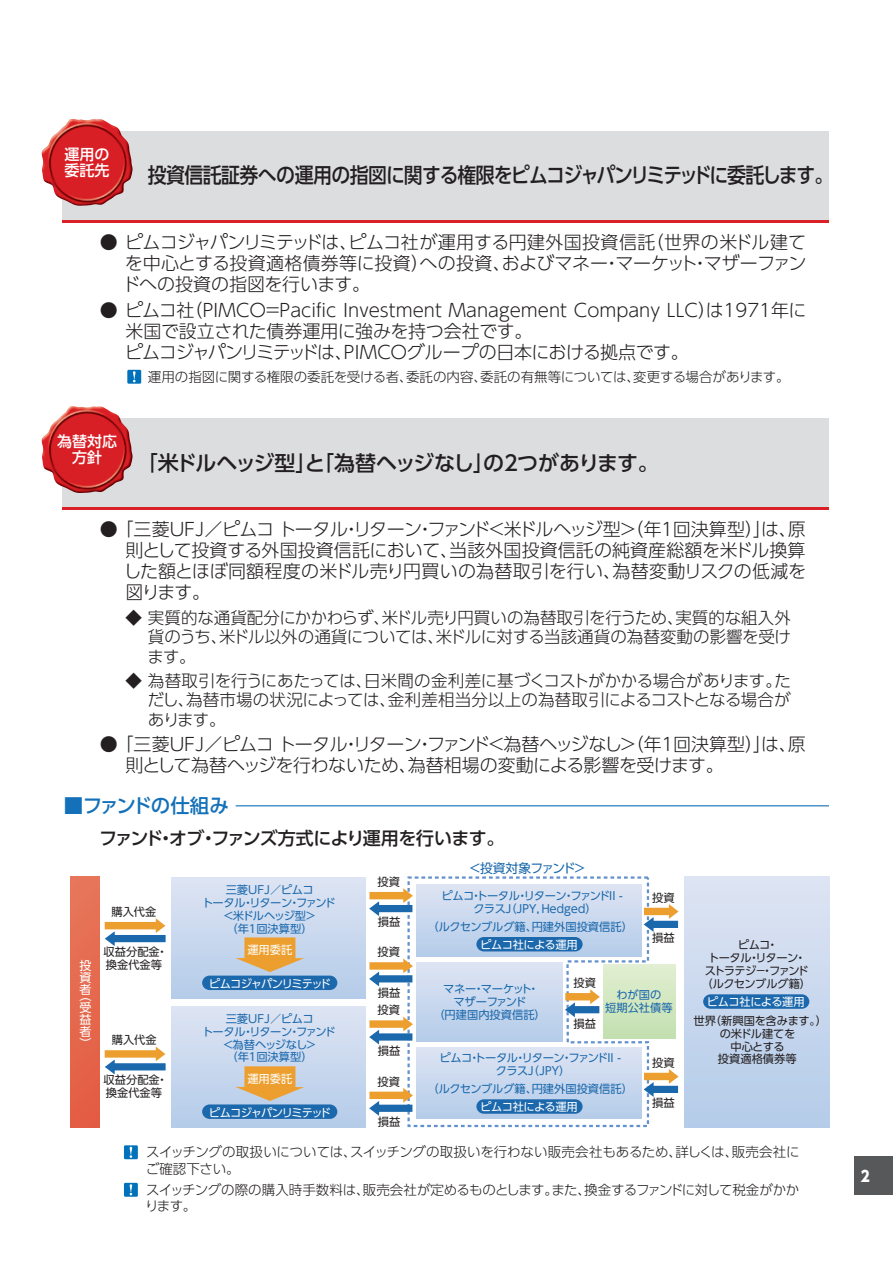
<style>
.page{position:relative;width:893px;height:1263px;background:#fff}
.page>*{position:absolute;margin:0;border:0;box-sizing:border-box;transform-origin:0 0}
.t1{font:500 21px "UD Shin Go Pro";letter-spacing:-.06em;color:#231f20;scale:.9 1}
.t2{font:500 21px "UD Shin Go Pro";letter-spacing:-.08em;color:#231f20}
.t3{font:500 19.5px "UD Shin Go Pro";letter-spacing:-.06em;color:#1471b9}
.t4{font:300 18px/21px "UD Shin Go Pro";letter-spacing:-.02em;color:#231f20;text-align:justify}
.t5{font:500 18px "UD Shin Go Pro";letter-spacing:-.045em;color:#231f20}
.t6{font:300 16.5px/19.5px "UD Shin Go Pro";letter-spacing:-.005em;color:#231f20;text-align:justify}
.t7{font:500 15px/16.5px "UD Shin Go Pro";color:#fff}
.t8{font:800 15px "UD Shin Go Pro";color:#fff;scale:.9 1}
.t9{font:300 13.5px/16.5px "UD Shin Go Pro";letter-spacing:-.015em;color:#231f20}
.t10{font:300 13.5px/16.5px "UD Shin Go Pro";letter-spacing:-.035em;color:#231f20}
.t11{font:12.75px "UD Shin Go Pro";letter-spacing:-.045em;color:#1b68ac}
.t12{font:12px/12px "UD Shin Go Pro";color:#fff;text-align:justify}
.t13{font:11.25px/12.8px "UD Shin Go Pro";letter-spacing:-.025em;color:#1b68ac;text-align:center}
.t14{font:11.25px/12.8px "UD Shin Go Pro";color:#231f20}
.t15{font:11.25px/12.8px "UD Shin Go Pro";color:#1b68ac;text-align:center}
.t16{font:11.25px/12.8px "UD Shin Go Pro";letter-spacing:-.12em;color:#1b68ac;text-align:center}
.t17{font:11.25px/12.8px "UD Shin Go Pro";letter-spacing:-.055em;color:#231f20;text-align:center}
.t18{font:11.25px/12.8px "UD Shin Go Pro";letter-spacing:-.07em;color:#1b68ac;text-align:center}
.t19{font:11.25px "UD Shin Go Pro";letter-spacing:-.035em;color:#fff}
.t20{font:11.25px "UD Shin Go Pro";letter-spacing:-.105em;color:#fff}
.t21{font:11.25px "UD Shin Go Pro";letter-spacing:-.06em;color:#fff}
</style>
<div class="page">
<div style="left:855px;top:1157px;width:38px;height:38px;background:#57585a"></div>
<div style="left:63px;top:131px;width:766px;height:92px;background:#dcdddf"></div>
<hr style="left:63px;top:220px;width:766px;height:3px;background:#da2128">
<img style="left:41px;top:119px;width:92px;height:87px">
<div style="left:127px;top:370px;width:14px;height:14px;background:#0072bc"></div>
<svg style="left:133px;top:371px;width:3px;height:11px"></svg>
<div style="left:63px;top:418px;width:766px;height:92px;background:#dcdddf"></div>
<hr style="left:63px;top:507px;width:766px;height:3px;background:#da2128">
<img style="left:41px;top:406px;width:92px;height:87px">
<hr style="left:236px;top:805px;width:593px;height:1px;background:#1471b9">
<svg style="left:71px;top:876px;width:28px;height:251px;background:#e4694e"></svg>
<svg style="left:407px;top:876px;width:243px;height:252px"></svg>
<div style="left:171px;top:877px;width:195px;height:121px;background:linear-gradient(to bottom,#dee4f3,#b4cce9)"></div>
<div style="left:417px;top:885px;width:224px;height:71px;background:linear-gradient(to bottom,#dfe5f4,#b1cae8)"></div>
<div style="left:684px;top:877px;width:145px;height:250px;background:linear-gradient(to bottom,#dee4f3,#b4cce9)"></div>
<div style="left:417px;top:1047px;width:224px;height:72px;background:linear-gradient(to bottom,#dee4f3,#b5cce9)"></div>
<div style="left:417px;top:963px;width:146px;height:78px;background:linear-gradient(to bottom,#dee4f3,#b5cce9)"></div>
<div style="left:603px;top:965px;width:73px;height:73px;background:linear-gradient(to bottom,#e1eed2,#c3e0b0)"></div>
<svg style="left:105px;top:918px;width:61px;height:28px"></svg>
<svg style="left:369px;top:888px;width:44px;height:28px"></svg>
<svg style="left:105px;top:1046px;width:61px;height:28px"></svg>
<svg style="left:565px;top:989px;width:35px;height:28px"></svg>
<svg style="left:644px;top:1069px;width:34px;height:28px"></svg>
<svg style="left:644px;top:904px;width:34px;height:28px"></svg>
<svg style="left:369px;top:958px;width:44px;height:28px"></svg>
<svg style="left:369px;top:1017px;width:44px;height:27px"></svg>
<svg style="left:369px;top:1088px;width:44px;height:28px"></svg>
<div style="left:202px;top:975px;width:135px;height:15px;background:#1b68ac;border-radius:7px"></div>
<svg style="left:235px;top:937px;width:69px;height:35px;background:#dcb273"></svg>
<div style="left:171px;top:1006px;width:195px;height:121px;background:linear-gradient(to bottom,#dee4f3,#b4cce9)"></div>
<div style="left:202px;top:1104px;width:135px;height:15px;background:#1b68ac;border-radius:7px"></div>
<svg style="left:235px;top:1066px;width:69px;height:35px;background:#dcb273"></svg>
<div style="left:476px;top:937px;width:107px;height:14px;background:#1b68ac;border-radius:7px"></div>
<div style="left:703px;top:994px;width:106px;height:15px;background:#1b68ac;border-radius:7px"></div>
<div style="left:476px;top:1099px;width:107px;height:15px;background:#1b68ac;border-radius:7px"></div>
<div style="left:124px;top:1145px;width:14px;height:14px;background:#0072bc"></div>
<svg style="left:130px;top:1147px;width:2px;height:11px"></svg>
<div style="left:124px;top:1183px;width:14px;height:14px;background:#0072bc"></div>
<svg style="left:130px;top:1184px;width:2px;height:11px"></svg>
<p class="t7" style="left:64px;top:145px;width:47px">運用の委託先</p>
<p class="t1" style="left:148px;top:158px;width:763px">投資信託証券への運用の指図に関する権限をピムコジャパンリミテッドに委託します。</p>
<p class="t4" style="left:122px;top:231px;width:685px;text-indent:-22px">● ピムコジャパンリミテッドは、ピムコ社が運用する円建外国投資信託（世界の米ドル建てを中心とする投資適格債券等に投資）への投資、およびマネー・マーケット・マザーファンドへの投資の指図を行います。</p>
<p class="t4" style="left:125px;top:299px;width:683px;text-align:left;text-indent:-25px">● ピムコ社（ＰＩＭＣＯ＝Pacific Investment Management Company LLC）は1971年に米国で設立された債券運用に強みを持つ会社です。<br>ピムコジャパンリミテッドは、ＰＩＭＣＯグループの日本における拠点です。</p>
<p class="t9" style="left:148px;top:368px;width:643px">運用の指図に関する権限の委託を受ける者、委託の内容、委託の有無等については、変更する場合があります。</p>
<p class="t7" style="left:57px;top:432px;width:61px;text-align:center">為替対応方針</p>
<p class="t2" style="left:137px;top:446px;width:523px">「米ドルヘッジ型」と「為替ヘッジなし」の２つがあります。</p>
<p class="t4" style="left:123px;top:518px;width:684px;text-indent:-23px">●「三菱ＵＦＪ／ピムコ トータル・リターン・ファンド＜米ドルヘッジ型＞（年１回決算型）」は、原則として投資する外国投資信託において、当該外国投資信託の純資産総額を米ドル換算した額とほぼ同額程度の米ドル売り円買いの為替取引を行い、為替変動リスクの低減を図ります。</p>
<p class="t6" style="left:147px;top:607px;width:645px;text-indent:-22px">◆ 実質的な通貨配分にかかわらず、米ドル売り円買いの為替取引を行うため、実質的な組入外貨のうち、米ドル以外の通貨については、米ドルに対する当該通貨の為替変動の影響を受けます。</p>
<p class="t6" style="left:148px;top:670px;width:645px;text-indent:-22px">◆ 為替取引を行うにあたっては、日米間の金利差に基づくコストがかかる場合があります。ただし、為替市場の状況によっては、金利差相当分以上の為替取引によるコストとなる場合があります。</p>
<p class="t4" style="left:125px;top:733px;width:682px;text-indent:-26px">●「三菱ＵＦＪ／ピムコ トータル・リターン・ファンド＜為替ヘッジなし＞（年１回決算型）」は、原則として為替ヘッジを行わないため、為替相場の変動による影響を受けます。</p>
<p class="t3" style="left:64px;top:790px;width:166px">■ファンドの仕組み</p>
<p class="t5" style="left:99px;top:823px;width:407px">ファンド・オブ・ファンズ方式により運用を行います。</p>
<p class="t14" style="left:378px;top:875px;width:24px">投資</p>
<p class="t14" style="left:378px;top:915px;width:24px">損益</p>
<p class="t11" style="left:469px;top:858px;width:119px">＜投資対象ファンド＞</p>
<p class="t13" style="left:202px;top:883px;width:135px">三菱UFJ／ピムコ<br>トータル・リターン・ファンド＜米ドルヘッジ型＞<br>（年1回決算型）</p>
<p class="t16" style="left:441px;top:889px;width:183px">ピムコ・トータル・リターン・ファンドII -クラスＪ（ＪＰＹ，Ｈｅｄｇｅｄ）</p>
<p class="t15" style="left:428px;top:920px;width:207px">（ルクセンブルグ籍、円建外国投資信託）</p>
<p class="t14" style="left:652px;top:891px;width:24px">投資</p>
<p class="t14" style="left:652px;top:931px;width:24px">損益</p>
<p class="t14" style="left:111px;top:905px;width:46px">購入代金</p>
<p class="t19" style="left:480px;top:935px;width:99px">ピムコ社による運用</p>
<p class="t17" style="left:702px;top:938px;width:111px">ピムコ・<br>トータル・リターン・ストラテジ－・ファンド（ルクセンブルグ籍）</p>
<p class="t14" style="left:693px;top:1014px;width:135px;text-align:center">世界（新興国を含みます。）の米ドル建てを<br>中心とする<br>投資適格債券等</p>
<p class="t21" style="left:247px;top:940px;width:46px">運用委託</p>
<p class="t14" style="left:378px;top:945px;width:24px">投資</p>
<p class="t14" style="left:378px;top:983px;width:24px;line-height:17.5px">損益投資</p>
<p class="t14" style="left:378px;top:1044px;width:24px">損益</p>
<p class="t14" style="left:378px;top:1074px;width:24px">投資</p>
<p class="t14" style="left:378px;top:1115px;width:24px">損益</p>
<p class="t14" style="left:104px;top:945px;width:66px">収益分配金・換金代金等</p>
<p class="t12" style="left:80px;top:959px;width:13px">投資者</p>
<p class="t12" style="left:80px;top:989px;width:13px">（受益者）</p>
<p class="t14" style="left:573px;top:976px;width:24px">投資</p>
<p class="t14" style="left:574px;top:1016px;width:24px">損益</p>
<p class="t20" style="left:209px;top:974px;width:124px">ピムコジャパンリミテッド</p>
<p class="t13" style="left:433px;top:982px;width:114px">マネー・マーケット・<br>マザーファンド<br>（円建国内投資信託）</p>
<p class="t15" style="left:605px;top:988px;width:69px">わが国の<br>短期公社債等</p>
<p class="t19" style="left:707px;top:993px;width:99px">ピムコ社による運用</p>
<p class="t13" style="left:202px;top:1012px;width:135px">三菱UFJ／ピムコ<br>トータル・リターン・ファンド＜為替ヘッジなし＞<br>（年1回決算型）</p>
<p class="t14" style="left:112px;top:1033px;width:46px">購入代金</p>
<p class="t18" style="left:440px;top:1051px;width:183px">ピムコ・トータル・リターン・ファンドII -クラスＪ（ＪＰＹ）</p>
<p class="t15" style="left:428px;top:1082px;width:207px">（ルクセンブルグ籍、円建外国投資信託）</p>
<p class="t14" style="left:652px;top:1056px;width:24px">投資</p>
<p class="t14" style="left:652px;top:1096px;width:24px">損益</p>
<p class="t21" style="left:247px;top:1069px;width:46px">運用委託</p>
<p class="t14" style="left:104px;top:1073px;width:66px">収益分配金・換金代金等</p>
<p class="t19" style="left:480px;top:1098px;width:99px">ピムコ社による運用</p>
<p class="t9" style="left:146px;top:1143px;width:655px">スイッチングの取扱いについては、スイッチングの取扱いを行わない販売会社もあるため、詳しくは、販売会社にご確認下さい。</p>
<p class="t10" style="left:145px;top:1181px;width:656px">スイッチングの際の購入時手数料は、販売会社が定めるものとします。また、換金するファンドに対して税金がかかります。</p>
<p class="t20" style="left:209px;top:1103px;width:124px">ピムコジャパンリミテッド</p>
<p class="t8" style="left:861px;top:1163px;width:11px">2</p>
</div>
